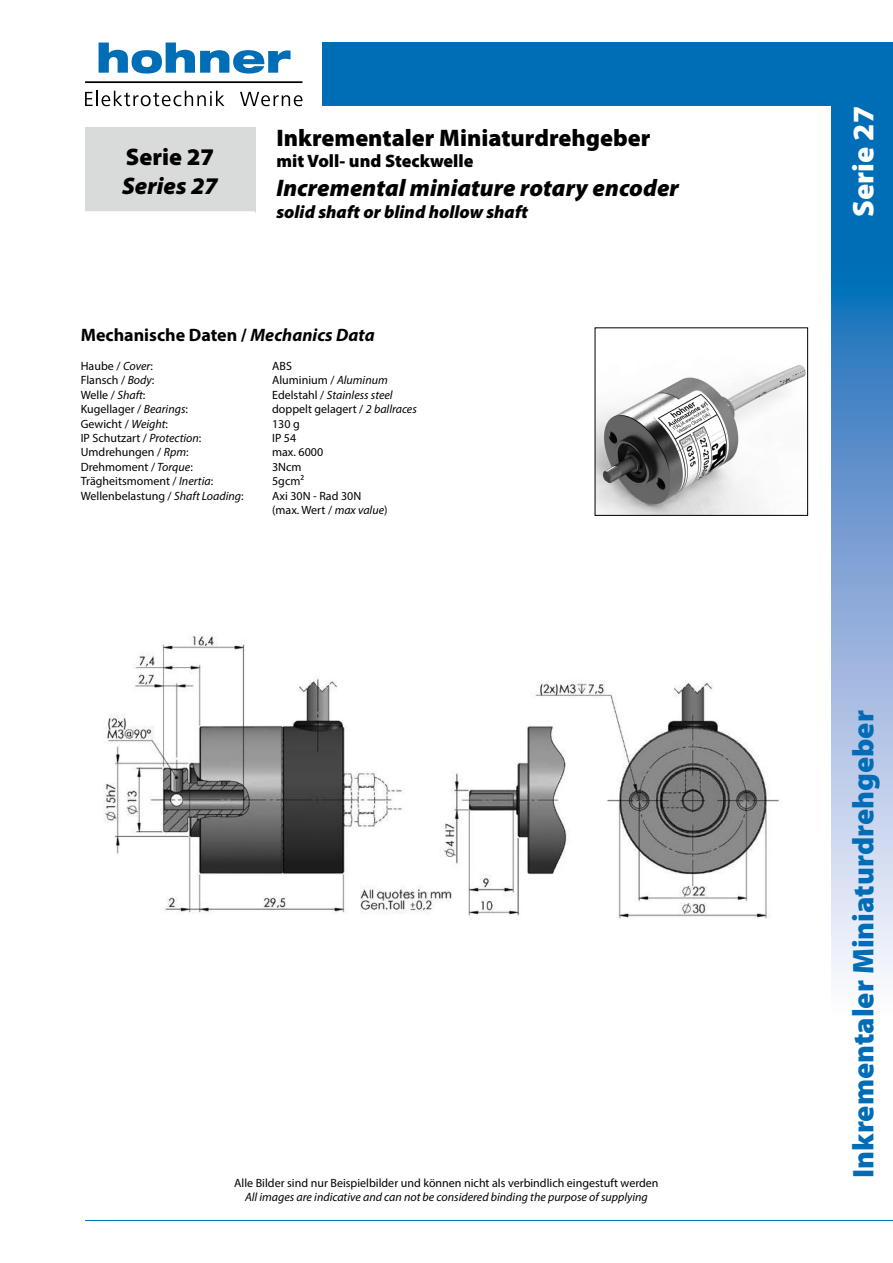
<style>
.page{position:relative;width:893px;height:1263px;background:#fff}
.page>*{position:absolute;margin:0;border:0;box-sizing:border-box;transform-origin:0 0}
.t1{font:900 30px "Myriad Pro";color:#006db6}
.t2{font:900 30px "Myriad Pro";color:#fff}
.t3{font:italic 900 24px "Myriad Pro";color:#000}
.t4{font:900 24px "Myriad Pro";color:#000}
.t5{font:700 18px "Myriad Pro";color:#000}
.t6{font:italic 900 18px "Myriad Pro";color:#000}
.t7{font:900 18px "Myriad Pro";color:#000}
.t8{font:12px/14.4px "Myriad Pro";color:#000}
.t9{font:italic 12px "Myriad Pro";color:#000}
.s1{font-style:italic}
.s2{font-style:normal}
</style>
<div class="page">
<div style="left:831px;top:43px;width:62px;height:211px;background:#006db7"></div>
<div style="left:323px;top:43px;width:570px;height:63px;background:#006db7"></div>
<svg style="left:831px;top:254px;width:62px;height:725px;background:#89aeda"></svg>
<hr style="left:85px;top:1220px;width:808px;height:1px;background:#006db7">
<svg style="left:99px;top:43px;width:192px;height:31px"></svg>
<svg style="left:85px;top:91px;width:140px;height:15px"></svg>
<svg style="left:240px;top:92px;width:62px;height:14px"></svg>
<hr style="left:85px;top:81px;width:217px;height:2px;background:#000">
<div style="left:85px;top:128px;width:170px;height:85px;background:#d9dada"></div>
<img style="left:597px;top:365px;width:209px;height:149px">
<div style="left:595px;top:328px;width:213px;height:188px;border:1px solid #000"></div>
<hr style="left:85px;top:211px;width:170px;height:3px;background:#fff">
<img style="left:104px;top:636px;width:675px;height:284px">
<h2 class="t4" style="left:126px;top:141px;width:90px">Serie 27</h2>
<h2 class="t3" style="left:122px;top:170px;width:97px">Series 27</h2>
<h2 class="t4" style="left:276px;top:121px;width:376px">Inkrementaler Miniaturdrehgeber</h2>
<h3 class="t7" style="left:276px;top:149px;width:199px">mit Voll- und Steckwelle</h3>
<h2 class="t3" style="left:276px;top:172px;width:404px">Incremental miniature rotary encoder</h2>
<h3 class="t6" style="left:276px;top:200px;width:253px">solid shaft or blind hollow shaft</h3>
<h3 class="t5" style="left:81px;top:323px;width:295px">Mechanische Daten / <span class="s1">Mechanics Data</span></h3>
<p class="t8" style="left:81px;top:358px;width:74px">Haube / <span class="s1">Cover</span>:</p>
<p class="t8" style="left:272px;top:358px;width:21px">ABS</p>
<p class="t8" style="left:81px;top:373px;width:75px">Flansch / <span class="s1">Body</span>:</p>
<p class="t8" style="left:272px;top:373px;width:117px">Aluminium / <span class="s1">Aluminum</span></p>
<p class="t8" style="left:81px;top:387px;width:66px">Welle / <span class="s1">Shaft</span>:</p>
<p class="t9" style="left:272px;top:387px;width:122px"><span class="s2">Edelstahl /</span> Stainless steel</p>
<p class="t8" style="left:81px;top:402px;width:109px">Kugellager / <span class="s1">Bearings</span>:</p>
<p class="t8" style="left:272px;top:402px;width:146px">doppelt gelagert / <span class="s1">2 ballraces</span></p>
<p class="t8" style="left:81px;top:416px;width:89px">Gewicht / <span class="s1">Weight</span>:</p>
<p class="t8" style="left:272px;top:416px;width:29px">130 g</p>
<p class="t8" style="left:81px;top:430px;width:122px">IP Schutzart / <span class="s1">Protection</span>:</p>
<p class="t8" style="left:272px;top:430px;width:26px">IP 54</p>
<p class="t8" style="left:81px;top:445px;width:109px">Umdrehungen / <span class="s1">Rpm</span>:</p>
<p class="t8" style="left:272px;top:445px;width:52px">max. 6000</p>
<p class="t8" style="left:81px;top:459px;width:114px">Drehmoment / <span class="s1">Torque</span>:</p>
<p class="t8" style="left:272px;top:459px;width:31px">3Ncm</p>
<p class="t8" style="left:81px;top:474px;width:134px">Trägheitsmoment / <span class="s1">Inertia</span>:</p>
<p class="t8" style="left:272px;top:474px;width:33px">5gcm²</p>
<p class="t8" style="left:81px;top:488px;width:164px">Wellenbelastung / <span class="s1">Shaft Loading</span>:</p>
<p class="t8" style="left:272px;top:488px;width:117px">Axi 30N - Rad 30N (max. Wert / <span class="s1">max value</span>)</p>
<p class="t8" style="left:234px;top:1175px;width:426px">Alle Bilder sind nur Beispielbilder und können nicht als verbindlich eingestuft werden</p>
<p class="t9" style="left:245px;top:1189px;width:404px">All images are indicative and can not be considered binding the purpose of supplying</p>
<h1 class="t2" style="left:843px;top:217px;width:112px;rotate:-90deg">Serie 27</h1>
<h1 class="t1" style="left:843px;top:1178px;width:469px;rotate:-90deg">Inkrementaler Miniaturdrehgeber</h1>
</div>
